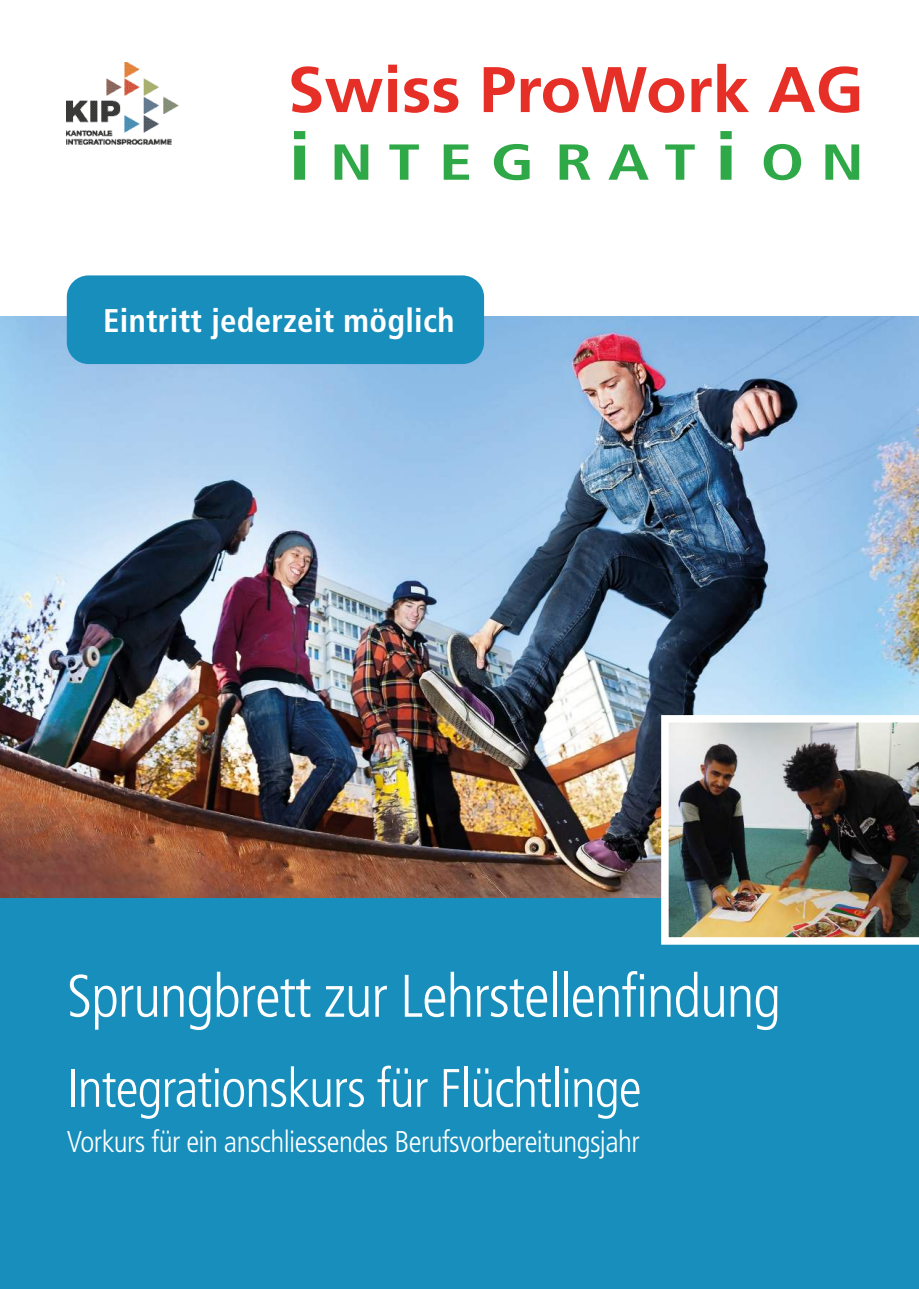
<style>
.page{position:relative;width:919px;height:1289px;background:#fff}
.page>*{position:absolute;margin:0;border:0;box-sizing:border-box;transform-origin:0 0}
.t1{font:300 condensed 60px "Frutiger";letter-spacing:-.02em;color:#fff}
.t2{font:300 condensed 54px "Frutiger";letter-spacing:-.02em;color:#fff}
.t3{font:700 condensed 32.85px "Frutiger";letter-spacing:.01em;color:#fff}
.t4{font:300 condensed 30px "Frutiger";letter-spacing:-.02em;color:#fff}
</style>
<div class="page">
<div style="left:0;top:769px;width:918px;height:519px;background:#178ebb"></div>
<svg style="left:291px;top:66px;width:91px;height:47px"></svg>
<svg style="left:388px;top:65px;width:9px;height:47px"></svg>
<svg style="left:404px;top:78px;width:54px;height:35px"></svg>
<svg style="left:483px;top:67px;width:31px;height:45px"></svg>
<svg style="left:520px;top:67px;width:164px;height:46px"></svg>
<svg style="left:691px;top:78px;width:20px;height:34px"></svg>
<svg style="left:717px;top:64px;width:32px;height:48px"></svg>
<svg style="left:768px;top:66px;width:91px;height:47px"></svg>
<svg style="left:294px;top:131px;width:11px;height:49px"></svg>
<svg style="left:334px;top:144px;width:34px;height:36px"></svg>
<svg style="left:389px;top:144px;width:30px;height:36px"></svg>
<svg style="left:443px;top:144px;width:26px;height:36px"></svg>
<svg style="left:494px;top:144px;width:35px;height:36px"></svg>
<svg style="left:559px;top:144px;width:31px;height:36px"></svg>
<svg style="left:608px;top:144px;width:40px;height:36px"></svg>
<svg style="left:665px;top:144px;width:29px;height:36px"></svg>
<svg style="left:720px;top:131px;width:11px;height:49px"></svg>
<svg style="left:763px;top:144px;width:38px;height:36px"></svg>
<svg style="left:825px;top:144px;width:34px;height:36px"></svg>
<img style="left:0;top:316px;width:918px;height:581px">
<img style="left:661px;top:715px;width:257px;height:229px">
<div style="left:67px;top:275px;width:417px;height:89px;background:#178ebb;border-radius:22px"></div>
<img style="left:67px;top:62px;width:111px;height:83px">
<p class="t3" style="left:103px;top:307px;width:353px">Eintritt jederzeit möglich</p>
<h1 class="t1" style="left:67px;top:971px;width:715px">Sprungbrett zur Lehrstellenfindung</h1>
<h2 class="t2" style="left:67px;top:1065px;width:576px">Integrationskurs für Flüchtlinge</h2>
<p class="t4" style="left:67px;top:1128px;width:574px">Vorkurs für ein anschliessendes Berufsvorbereitungsjahr</p>
</div>
